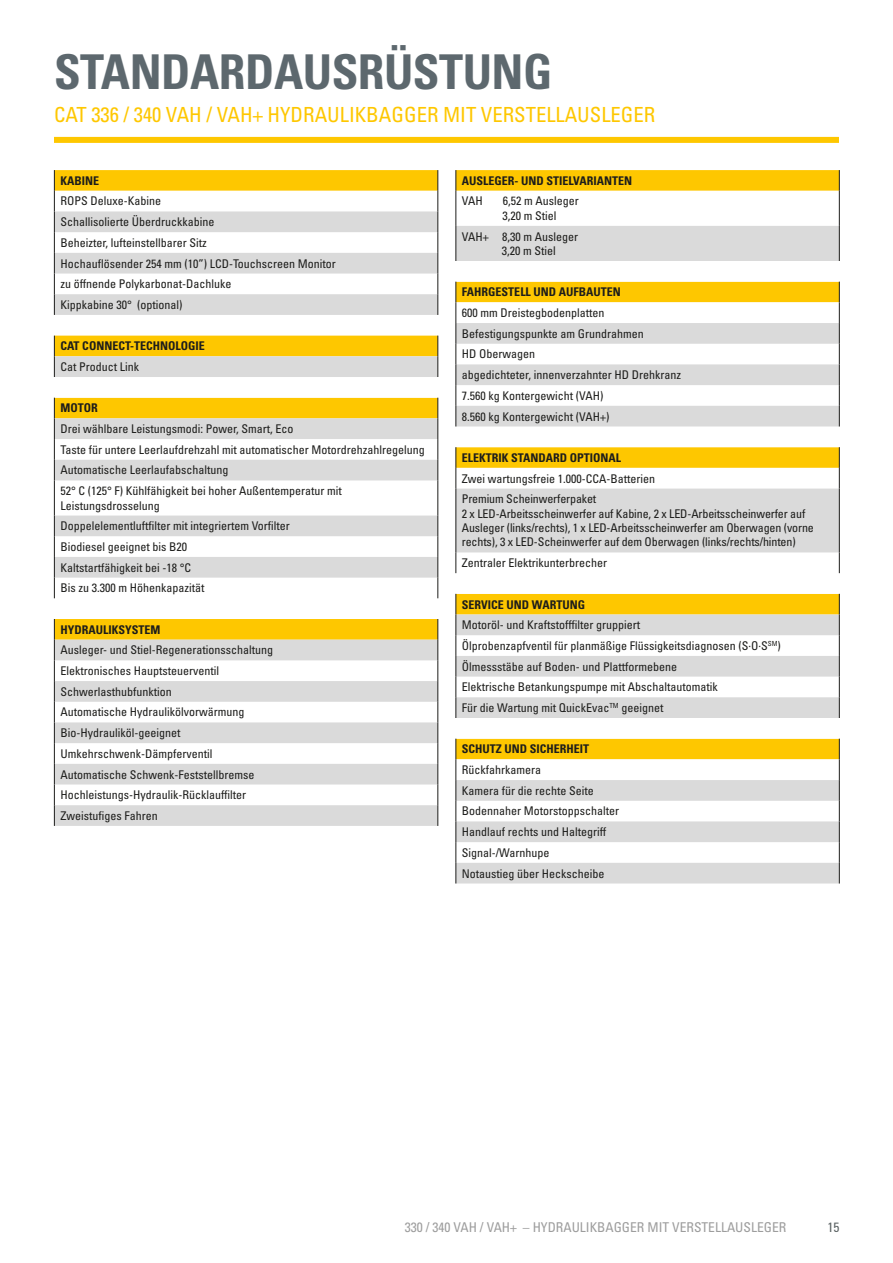
<style>
.page{position:relative;width:893px;height:1263px;background:#fff}
.page>*{position:absolute;margin:0;border:0;box-sizing:border-box;transform-origin:0 0}
.t1{font:700 condensed 48px "Univers LT Pro";letter-spacing:-.01em;color:#5d686e}
.t2{font:condensed 20.85px "Univers LT Pro";color:#fec700}
.t3{font:condensed 13.5px "Univers LT Pro";color:#9d9d9d}
.t4{font:condensed 13.5px "Univers LT Pro";color:#5c6364}
.t5{font:condensed 12px/20.7px "Univers LT Pro";color:#1d1d1b}
.t6{font:700 condensed 12px "Univers LT Pro";color:#1d1d1b}
</style>
<div class="page">
<svg style="left:55px;top:170px;width:382px;height:21px;fill:#fec700"></svg>
<svg style="left:54px;top:211px;width:384px;height:615px"></svg>
<svg style="left:54px;top:377px;width:384px;height:242px"></svg>
<svg style="left:54px;top:170px;width:1px;height:145px"></svg>
<svg style="left:437px;top:170px;width:1px;height:145px"></svg>
<svg style="left:54px;top:336px;width:1px;height:41px"></svg>
<svg style="left:437px;top:336px;width:1px;height:41px"></svg>
<svg style="left:54px;top:398px;width:1px;height:82px"></svg>
<svg style="left:437px;top:398px;width:1px;height:82px"></svg>
<hr style="left:54px;top:480px;width:1px;height:35px;background:#1d1d1b">
<hr style="left:437px;top:480px;width:1px;height:35px;background:#1d1d1b">
<svg style="left:54px;top:515px;width:1px;height:83px"></svg>
<svg style="left:437px;top:515px;width:1px;height:83px"></svg>
<svg style="left:54px;top:619px;width:1px;height:207px"></svg>
<svg style="left:437px;top:619px;width:1px;height:207px"></svg>
<svg style="left:456px;top:170px;width:383px;height:21px;fill:#fec700"></svg>
<svg style="left:456px;top:226px;width:383px;height:657px"></svg>
<svg style="left:456px;top:261px;width:383px;height:333px"></svg>
<hr style="left:455px;top:191px;width:1px;height:35px;background:#1d1d1b">
<hr style="left:839px;top:191px;width:1px;height:35px;background:#1d1d1b">
<hr style="left:455px;top:226px;width:1px;height:35px;background:#1d1d1b">
<hr style="left:839px;top:226px;width:1px;height:35px;background:#1d1d1b">
<svg style="left:455px;top:447px;width:1px;height:42px"></svg>
<svg style="left:839px;top:447px;width:1px;height:42px"></svg>
<hr style="left:455px;top:489px;width:1px;height:63px;background:#1d1d1b">
<hr style="left:839px;top:489px;width:1px;height:63px;background:#1d1d1b">
<svg style="left:455px;top:552px;width:1px;height:21px"></svg>
<svg style="left:839px;top:552px;width:1px;height:21px"></svg>
<svg style="left:455px;top:594px;width:1px;height:124px"></svg>
<svg style="left:839px;top:594px;width:1px;height:124px"></svg>
<svg style="left:455px;top:739px;width:1px;height:144px"></svg>
<svg style="left:839px;top:739px;width:1px;height:144px"></svg>
<svg style="left:455px;top:282px;width:1px;height:144px"></svg>
<svg style="left:839px;top:282px;width:1px;height:144px"></svg>
<svg style="left:455px;top:170px;width:1px;height:21px"></svg>
<svg style="left:839px;top:170px;width:1px;height:21px"></svg>
<div style="left:54px;top:137px;width:785px;height:6px;background:#fec700"></div>
<h1 class="t1" style="left:54px;top:42px;width:500px">STANDARDAUSRÜSTUNG</h1>
<h2 class="t2" style="left:54px;top:102px;width:603px">CAT 336 / 340 VAH / VAH+ HYDRAULIKBAGGER MIT VERSTELLAUSLEGER</h2>
<p class="t6" style="left:60px;top:173px;width:40px">KABINE</p>
<p class="t5" style="left:60px;top:191px;width:277px">ROPS Deluxe-Kabine<br>Schallisolierte Überdruckkabine<br>Beheizter, lufteinstellbarer Sitz<br>Hochauflösender 254 mm (10”) LCD-Touchscreen Monitor zu öffnende Polykarbonat-Dachluke<br>Kippkabine 30° (optional)</p>
<p class="t6" style="left:60px;top:339px;width:146px">CAT CONNECT-TECHNOLOGIE</p>
<p class="t5" style="left:60px;top:356px;width:80px">Cat Product Link</p>
<p class="t6" style="left:60px;top:401px;width:39px">MOTOR</p>
<p class="t5" style="left:60px;top:418px;width:366px">Drei wählbare Leistungsmodi: Power, Smart, Eco<br>Taste für untere Leerlaufdrehzahl mit automatischer Motordrehzahlregelung Automatische Leerlaufabschaltung<br>52° C (125° F) Kühlfähigkeit bei hoher Außentemperatur mit</p>
<p class="t5" style="left:60px;top:495px;width:231px">Leistungsdrosselung<br>Doppelelementluftfilter mit integriertem Vorfilter Biodiesel geeignet bis B20<br>Kaltstartfähigkeit bei -18 °C<br>Bis zu 3.300 m Höhenkapazität</p>
<p class="t6" style="left:60px;top:622px;width:102px">HYDRAULIKSYSTEM</p>
<p class="t5" style="left:60px;top:639px;width:214px">Ausleger- und Stiel-Regenerationsschaltung Elektronisches Hauptsteuerventil Schwerlasthubfunktion<br>Automatische Hydraulikölvorwärmung Bio-Hydrauliköl-geeignet Umkehrschwenk-Dämpferventil Automatische Schwenk-Feststellbremse Hochleistungs-Hydraulik-Rücklauffilter Zweistufiges Fahren</p>
<p class="t6" style="left:462px;top:173px;width:172px">AUSLEGER- UND STIELVARIANTEN</p>
<p class="t5" style="left:462px;top:191px;width:22px">VAH</p>
<p class="t5" style="left:503px;top:194px;width:78px;line-height:14.4px">6,52 m Ausleger<br>3,20 m Stiel</p>
<p class="t5" style="left:502px;top:229px;width:78px;line-height:14.4px;text-indent:-40px">VAH+ 8,30 m Ausleger<br>3,20 m Stiel</p>
<p class="t6" style="left:462px;top:285px;width:161px">FAHRGESTELL UND AUFBAUTEN</p>
<p class="t5" style="left:462px;top:302px;width:221px">600 mm Dreistegbodenplatten<br>Befestigungspunkte am Grundrahmen<br>HD Oberwagen<br>abgedichteter, innenverzahnter HD Drehkranz<br>7.560 kg Kontergewicht (VAH)<br>8.560 kg Kontergewicht (VAH+)</p>
<p class="t6" style="left:462px;top:450px;width:161px">ELEKTRIK STANDARD OPTIONAL</p>
<p class="t5" style="left:462px;top:468px;width:195px">Zwei wartungsfreie 1.000-CCA-Batterien<br>Premium Scheinwerferpaket</p>
<p class="t5" style="left:462px;top:506px;width:354px;line-height:14.4px">2 x LED-Arbeitsscheinwerfer auf Kabine, 2 x LED-Arbeitsscheinwerfer auf<br>Ausleger (links/rechts), 1 x LED-Arbeitsscheinwerfer am Oberwagen (vorne rechts), 3 x LED-Scheinwerfer auf dem Oberwagen (links/rechts/hinten)</p>
<p class="t5" style="left:462px;top:552px;width:147px">Zentraler Elektrikunterbrecher</p>
<p class="t6" style="left:462px;top:597px;width:125px">SERVICE UND WARTUNG</p>
<p class="t5" style="left:462px;top:614px;width:320px">Motoröl- und Kraftstofffilter gruppiert<br>Ölprobenzapfventil für planmäßige Flüssigkeitsdiagnosen (S·O·S<sup>SM</sup>)<br>Ölmessstäbe auf Boden- und Plattformebene<br>Elektrische Betankungspumpe mit Abschaltautomatik<br>Für die Wartung mit QuickEvac<sup>TM</sup> geeignet</p>
<p class="t6" style="left:462px;top:742px;width:129px">SCHUTZ UND SICHERHEIT</p>
<p class="t5" style="left:462px;top:759px;width:159px">Rückfahrkamera<br>Kamera für die rechte Seite<br>Bodennaher Motorstoppschalter<br>Handlauf rechts und Haltegriff<br>Signal-/Warnhupe<br>Notaustieg über Heckscheibe</p>
<p class="t3" style="left:405px;top:1218px;width:383px">330 / 340 VAH / VAH+ – HYDRAULIKBAGGER MIT VERSTELLAUSLEGER</p>
<p class="t4" style="left:828px;top:1218px;width:13px">15</p>
</div>
